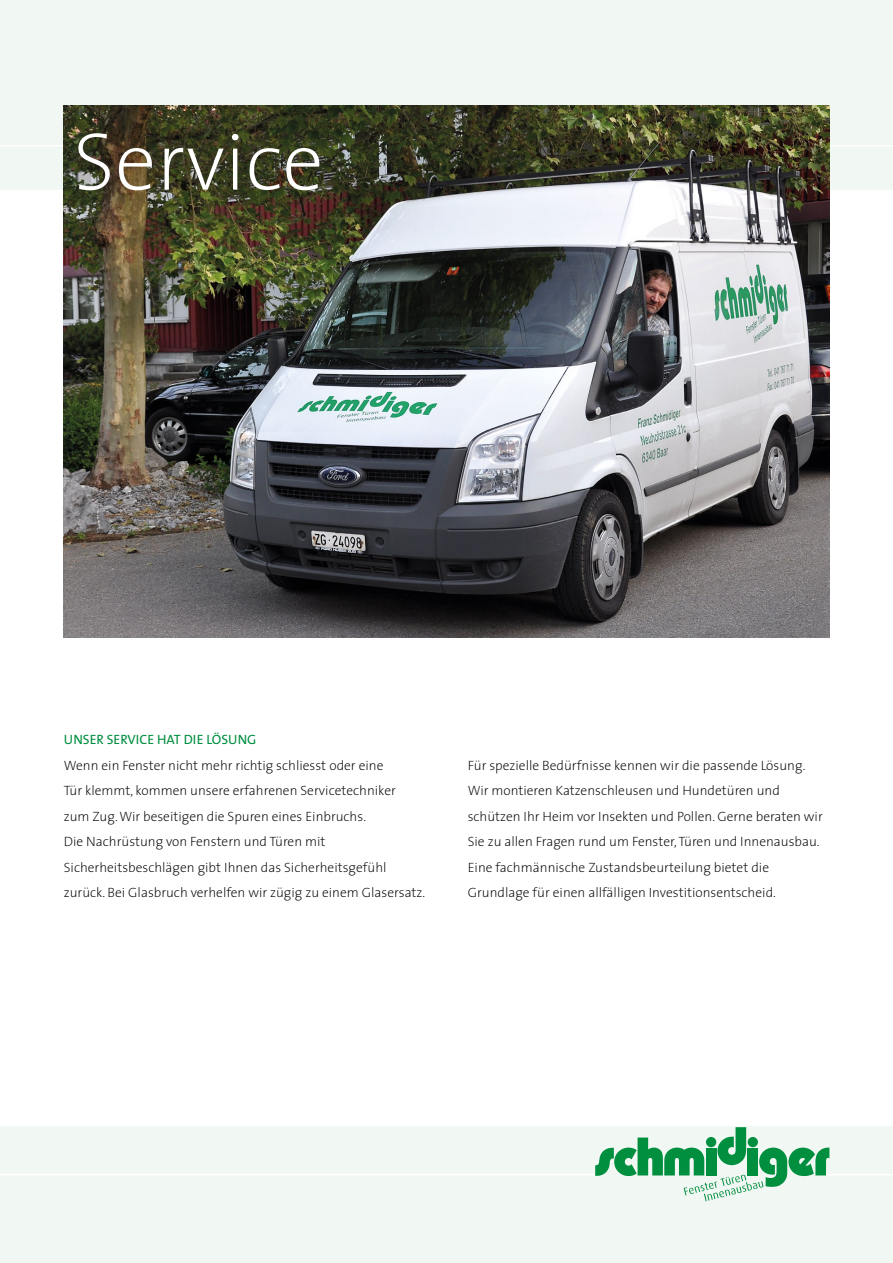
<style>
.page{position:relative;width:893px;height:1263px;background:#fff}
.page>*{position:absolute;margin:0;border:0;box-sizing:border-box;transform-origin:0 0}
.t1{font:200 82.5px "The Sans";color:#fff}
.t2{font:200 13.5px/25.5px "The Sans";color:#000}
.t3{font:13.5px "The Sans";color:#008e3f}
</style>
<div class="page">
<div style="left:0;top:1127px;width:893px;height:136px;background:#f1f7f2"></div>
<div style="left:0;top:0;width:893px;height:190px;background:#f1f7f2"></div>
<hr style="left:0;top:145px;width:893px;height:1px;background:#fff">
<hr style="left:0;top:1174px;width:595px;height:1px;background:#fff">
<img style="left:64px;top:106px;width:765px;height:531px">
<hr style="left:821px;top:1174px;width:72px;height:1px;background:#fff">
<svg style="left:595px;top:1127px;width:234px;height:74px"></svg>
<h1 class="t1" style="left:73px;top:94px;width:252px">Service</h1>
<p class="t3" style="left:64px;top:728px;width:194px">UNSER SERVICE HAT DIE LÖSUNG</p>
<p class="t2" style="left:64px;top:752px;width:363px">Wenn ein Fenster nicht mehr richtig schliesst oder eine<br>Tür klemmt, kommen unsere erfahrenen Servicetechniker<br>zum Zug. Wir beseitigen die Spuren eines Einbruchs.<br>Die Nachrüstung von Fenstern und Türen mit Sicherheitsbeschlägen gibt Ihnen das Sicherheitsgefühl zurück. Bei Glasbruch verhelfen wir zügig zu einem Glasersatz.</p>
<p class="t2" style="left:468px;top:752px;width:357px">Für spezielle Bedürfnisse kennen wir die passende Lösung.<br>Wir montieren Katzenschleusen und Hundetüren und schützen Ihr Heim vor Insekten und Pollen. Gerne beraten wir Sie zu allen Fragen rund um Fenster, Türen und Innenausbau.<br>Eine fachmännische Zustandsbeurteilung bietet die Grundlage für einen allfälligen Investitionsentscheid.</p>
</div>
